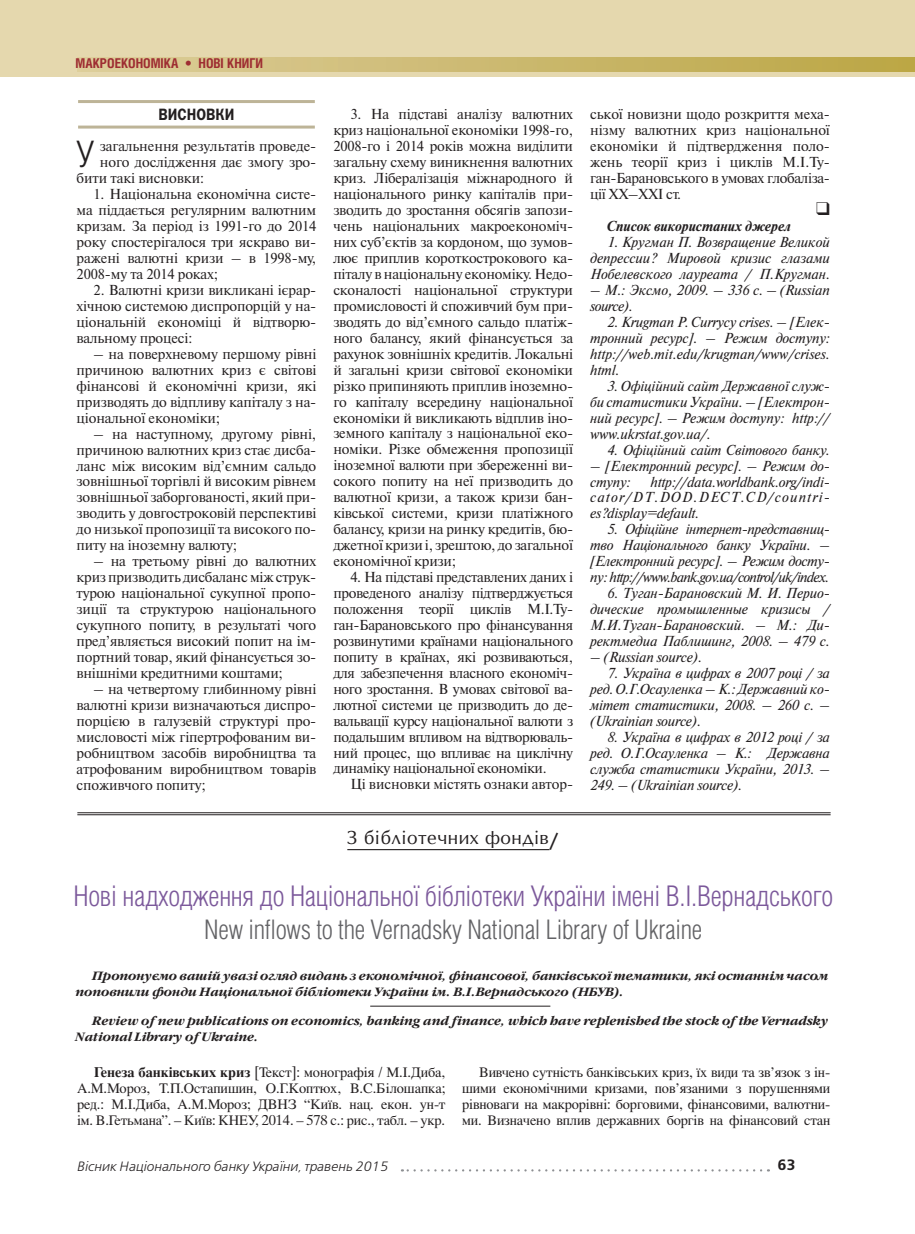
<style>
.page{position:relative;width:915px;height:1234px;background:#fff}
.page>*{position:absolute;margin:0;border:0;box-sizing:border-box;transform-origin:0 0}
.t1{font:300 36.6px "Helios Cond";color:#231f20}
.t2{font:300 28.5px "Helios Cond";letter-spacing:-.01em;color:#7c599b}
.t3{font:300 27px "Helios Cond";letter-spacing:-.01em;color:#636366}
.t4{font:18px "Opium New";letter-spacing:.025em;color:#231f20}
.t5{font:16.5px "Franklin Gothic Demi C";color:#231f20;scale:.85 1}
.t6{font:15px "Free Set Demi Bold C";color:#231f20}
.t7{font:14.4px/15.9px "Newton C";letter-spacing:-.01em;color:#231f20;text-align:justify}
.t8{font:italic 14.4px/15.9px "Newton C";letter-spacing:-.01em;color:#231f20;text-align:justify}
.t9{font:14.4px/15.9px "Latinskij";letter-spacing:-.01em;color:#231f20;text-align:justify}
.t10{font:italic 700 14.4px "Newton C";color:#231f20}
.t11{font:italic 13.5px "Free Set Light C";color:#231f20}
.t12{font:700 13.5px "Helios Cond";color:#9e2d32}
.t13{font:italic 700 12px/16.5px "Garamond C";letter-spacing:.005em;color:#231f20}
.s1{font-family:"Futura Futuris C"}
.s2{font-weight:700}
.s3{font-size:10.5px}
</style>
<div class="page">
<div style="left:0;top:0;width:914px;height:77px;background:#e5d8ae"></div>
<svg style="left:78px;top:57px;width:836px;height:14px;background:#cbb96f"></svg>
<svg style="left:402px;top:1169px;width:354px;height:2px"></svg>
<hr style="left:78px;top:100px;width:237px;height:3px;background:#bdb497">
<hr style="left:78px;top:125px;width:237px;height:3px;background:#bdb497">
<hr style="left:347px;top:848px;width:202px;height:2px;background:#231f20">
<hr style="left:370px;top:1005px;width:180px;height:1px;background:#231f20">
<hr style="left:77px;top:812px;width:753px;height:1px;background:#231f20">
<hr style="left:77px;top:814px;width:753px;height:1px;background:#231f20">
<p class="t12" style="left:75px;top:58px;width:189px">МАКРОЕКОНОМІКА • НОВІ КНИГИ</p>
<p class="t5" style="left:158px;top:108px;width:91px">ВИСНОВКИ</p>
<h1 class="t1" style="left:77px;top:140px;width:20px">У</h1>
<p class="t7" style="left:100px;top:140px;width:218px">загальнення результатів проведе-</p>
<p class="t7" style="left:100px;top:156px;width:218px">ного дослідження дає змогу зро-</p>
<p class="t7" style="left:77px;top:171px;width:129px">бити такі висновки:</p>
<p class="t7" style="left:77px;top:187px;width:241px;text-indent:17px">1. Національна економічна систе&shy;ма піддається регулярним валютним кризам. За період із 1991-го до 2014 року спостерігалося три яскраво ви&shy;ражені валютні кризи – в 1998-му, 2008-му та 2014 роках;</p>
<p class="t7" style="left:77px;top:283px;width:241px;text-indent:17px">2. Валютні кризи викликані ієрар&shy;хічною системою диспропорцій у на&shy;ціональній економіці й відтворю&shy;вальному процесі:</p>
<p class="t7" style="left:77px;top:347px;width:241px;text-indent:17px">– на поверхневому першому рівні причиною валютних криз є світові фінансові й економічні кризи, які призводять до відпливу капіталу з на&shy;ціональної економіки;</p>
<p class="t7" style="left:77px;top:427px;width:241px;text-indent:17px">– на наступному, другому рівні, причиною валютних криз стає дисба&shy;ланс між високим від’ємним сальдо зовнішньої торгівлі й високим рівнем зовнішньої заборгованості, який при&shy;зводить у довгостроковій перспективі до низької пропозиції та високого по&shy;питу на іноземну валюту;</p>
<p class="t7" style="left:77px;top:554px;width:241px;text-indent:17px">– на третьому рівні до валютних криз призводить дисбаланс між струк&shy;турою національної сукупної пропо&shy;зиції та структурою національного сукупного попиту, в результаті чого пред’являється високий попит на ім&shy;портний товар, який фінансується зо&shy;внішніми кредитними коштами;</p>
<p class="t7" style="left:77px;top:682px;width:241px;text-indent:17px">– на четвертому глибинному рівні валютні кризи визначаються диспро&shy;порцією в галузевій структурі про&shy;мисловості між гіпертрофованим ви&shy;робництвом засобів виробництва та атрофованим виробництвом товарів споживчого попиту;</p>
<p class="t7" style="left:333px;top:108px;width:241px;text-indent:17px">3. На підставі аналізу валютних криз національної економіки 1998-го, 2008-го і 2014 років можна виділити загальну схему виникнення валютних криз. Лібералізація міжнародного й національного ринку капіталів при&shy;зводить до зростання обсягів запози&shy;чень національних макроекономіч&shy;них суб’єктів за кордоном, що зумов&shy;лює приплив короткострокового ка&shy;піталу в національну економіку. Недо&shy;сконалості національної структури промисловості й споживчий бум при&shy;зводять до від’ємного сальдо платіж&shy;ного балансу, який фінансується за рахунок зовнішніх кредитів. Локальні й загальні кризи світової економіки різко припиняють приплив іноземно&shy;го капіталу всередину національної економіки й викликають відплив іно&shy;земного капіталу з національної еко&shy;номіки. Різке обмеження пропозиції іноземної валюти при збереженні ви&shy;сокого попиту на неї призводить до валютної кризи, а також кризи бан&shy;ківської системи, кризи платіжного балансу, кризи на ринку кредитів, бю&shy;джетної кризи і, зрештою, до загальної економічної кризи;</p>
<p class="t7" style="left:333px;top:570px;width:241px;text-indent:17px">4. На підставі представлених даних і проведеного аналізу підтверджується положення теорії циклів М.І.Ту - ган-Ба рановського про фінансування розвинутими країнами національного попиту в країнах, які розвиваються, для забезпечення власного економіч&shy;ного зростання. В умовах світової ва&shy;лютної системи це призводить до де&shy;вальвації курсу національної валюти з подальшим впливом на відтворюваль&shy;ний процес, що впливає на циклічну динаміку національної економіки.</p>
<p class="t7" style="left:350px;top:777px;width:224px">Ці висновки містять ознаки автор-</p>
<p class="t4" style="left:347px;top:828px;width:214px">З бібліотечних фондів<span class="s1">/</span></p>
<p class="t7" style="left:590px;top:107px;width:241px">ської новизни щодо розкриття меха&shy;нізму валютних криз національної економіки й підтвердження поло&shy;жень теорії криз і циклів М.І.Ту - ган-Барановського в умовах глобаліза&shy;ції ХХ–ХХІ ст.</p>
<p class="t10" style="left:607px;top:221px;width:185px">Список використаних джерел</p>
<p class="t8" style="left:590px;top:236px;width:241px;text-indent:17px">1. Кругман П. Возвращение Великой депрессии? Мировой кризис глазами Нобелевского лауреата / П.Кругман.</p>
<p class="t8" style="left:590px;top:283px;width:241px">– М.: Эксмо, 2009. – 336 с. – (Russian source).</p>
<p class="t8" style="left:590px;top:315px;width:241px;text-indent:17px">2. Krugman P. Currycy crises. – [Елек&shy;тронний ресурс]. – Режим доступу: http://web.mit.edu/krugman/www/crises. html.</p>
<p class="t8" style="left:590px;top:379px;width:241px;text-indent:17px">3. Офіційний сайт Державної служ&shy;би статистики України. – [Електрон&shy;ний ресурс]. – Режим доступу: http:// www.ukrstat.gov.ua/.</p>
<p class="t8" style="left:607px;top:443px;width:224px">4. Офіційний сайт Світового банку.</p>
<p class="t8" style="left:590px;top:459px;width:241px">– [Електронний ресурс]. – Режим до&shy;ступу:</p>
<p class="t8" style="left:590px;top:475px;width:241px;text-indent:60px">http://data.worldbank.org/indi&shy;cator/DT.DOD.DECT.CD/coun tri&shy;es?display=default.</p>
<p class="t8" style="left:590px;top:523px;width:241px;text-indent:17px">5. Офіційне інтернет-представ ниц&shy;тво Національного банку України. – [Електронний ресурс]. – Режим досту&shy;пу: http://www.bank.gov.ua/control/uk/index.</p>
<p class="t8" style="left:590px;top:586px;width:241px;text-indent:17px">6. Туган-Барановский М. И. Перио&shy;дические промышленные кризисы / М.И.Туган-Барановский. – М.: Ди&shy;рект медиа Паблишинг, 2008. – 479 с.</p>
<p class="t8" style="left:590px;top:650px;width:113px">– (Russian source).</p>
<p class="t8" style="left:590px;top:666px;width:241px;text-indent:17px">7. Україна в цифрах в 2007 році / за ред. О.Г.Осауленка – К.: Державний ко&shy;мітет статистики, 2008. – 260 с. – (Ukrainian source).</p>
<p class="t8" style="left:590px;top:730px;width:241px;text-indent:17px">8. Україна в цифрах в 2012 році / за ред. О.Г.Осауленка – К.: Державна служба статистики України, 2013. – 249. – (Ukrainian source).</p>
<h2 class="t2" style="left:73px;top:884px;width:761px">Нові надходження до Національної бібліотеки України імені В.І.Вернадського</h2>
<h3 class="t3" style="left:204px;top:918px;width:499px">New inflows to the Vernadsky National Library of Ukraine</h3>
<p class="t13" style="left:75px;top:968px;width:753px;text-indent:17px">Пропонуємо вашій увазі огляд видань з економічної, фінансової, банківської тематики, які останнім часом поповнили фонди Національної бібліотеки України ім. В.І.Вернадського (НБУВ).</p>
<p class="t13" style="left:75px;top:1013px;width:753px;text-indent:17px">Review of new publications on economics, banking and finance, which have replenished the stock of the Vernadsky<br>National Library of Ukraine.</p>
<p class="t9" style="left:77px;top:1065px;width:369px;text-indent:17px"><span class="s2">Генеза банківських криз</span> [Текст]: монографія / М.І.Диба, А.М.Мороз, Т.П.Остапишин, О.Г.Коптюх, В.С.Білошапка; ред.: М.І.Диба, А.М.Мороз; ДВНЗ “Київ. нац. екон. ун-т ім. В.Гетьмана”. – Київ: КНЕУ, 2014. – 578 с.: рис., табл. – укр.</p>
<p class="t9" style="left:462px;top:1065px;width:369px;text-indent:17px">Вивчено сутність банківських криз, їх види та зв’язок з ін&shy;шими економічними кризами, пов’язаними з порушеннями рівноваги на макрорівні: борговими, фінансовими, валютни&shy;ми. Визначено вплив державних боргів на фінансовий стан</p>
<p class="t11" style="left:77px;top:1160px;width:313px">Вісник Національного банку України<span class="s3">,</span> травень 2015</p>
<p class="t6" style="left:777px;top:1158px;width:20px">63</p>
</div>
